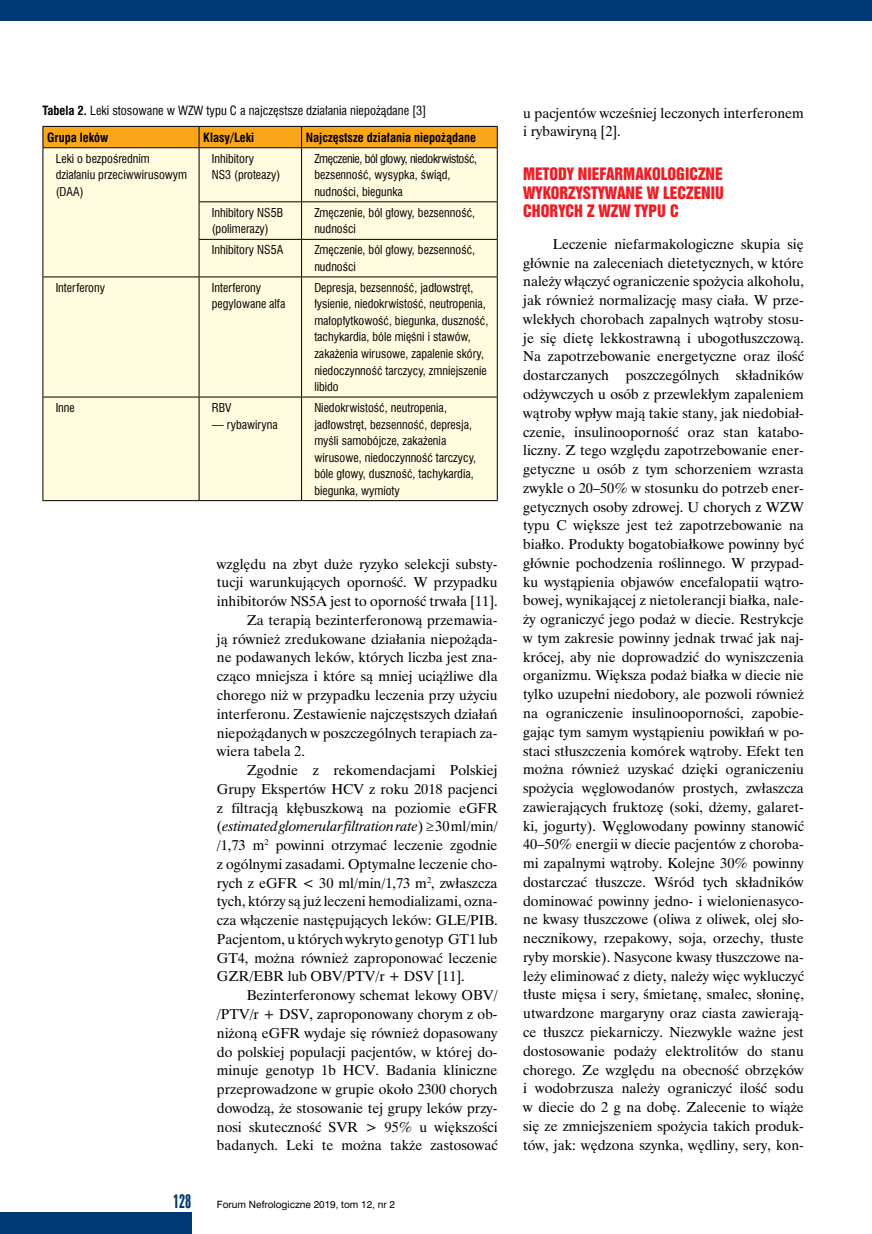
<style>
.page{position:relative;width:872px;height:1234px;background:#fff}
.page>*{position:absolute;margin:0;border:0;box-sizing:border-box;transform-origin:0 0}
.t1{font:18px "Swis 924 EU";color:#003976}
._35_Śródtytuł_I{font:15.75px/18.8px "Swis 921 EU";color:#ed1d24;text-align:justify}
._30_Tekst{font:14.25px/18.8px "Time Ibis EE";color:#000;text-align:justify}
._40_Tabela_-_tytuł{font:12.45px "Swis 721 Cn EU";color:#000}
._40_Tabela_-_nagłówe{font:700 12.45px "Swis 721 Cn EU";color:#000}
._40_Tabela_-_tekst{font:12px/16.5px "Swis 721 Cn EU";color:#000}
.t2{font:9.3px "Swis 721 PL";color:#000}
.s1{font-weight:700}
.s2{font-style:italic}
</style>
<div class="page">
<div style="left:0;top:0;width:872px;height:21px;background:#003976"></div>
<div style="left:0;top:1212px;width:191px;height:21px;background:#003976"></div>
<div style="left:44px;top:148px;width:453px;height:352px;background:#fffcdf"></div>
<hr style="left:301px;top:148px;width:1px;height:53px;background:#000">
<hr style="left:199px;top:201px;width:102px;height:1px;background:#000">
<hr style="left:301px;top:201px;width:196px;height:1px;background:#000">
<hr style="left:301px;top:202px;width:1px;height:37px;background:#000">
<hr style="left:199px;top:239px;width:102px;height:1px;background:#000">
<hr style="left:301px;top:239px;width:196px;height:1px;background:#000">
<hr style="left:301px;top:240px;width:1px;height:36px;background:#000">
<hr style="left:199px;top:276px;width:102px;height:1px;background:#000">
<hr style="left:199px;top:277px;width:1px;height:119px;background:#000">
<hr style="left:301px;top:276px;width:196px;height:1px;background:#000">
<hr style="left:301px;top:277px;width:1px;height:119px;background:#000">
<hr style="left:43px;top:396px;width:156px;height:1px;background:#000">
<hr style="left:199px;top:396px;width:102px;height:1px;background:#000">
<hr style="left:199px;top:397px;width:1px;height:103px;background:#000">
<hr style="left:301px;top:396px;width:196px;height:1px;background:#000">
<hr style="left:301px;top:397px;width:1px;height:103px;background:#000">
<div style="left:43px;top:126px;width:455px;height:22px;background:#faa61a"></div>
<hr style="left:199px;top:147px;width:102px;height:1px;background:#000">
<hr style="left:301px;top:147px;width:196px;height:1px;background:#000">
<hr style="left:497px;top:148px;width:1px;height:53px;background:#000">
<hr style="left:497px;top:202px;width:1px;height:37px;background:#000">
<hr style="left:497px;top:240px;width:1px;height:36px;background:#000">
<hr style="left:43px;top:277px;width:1px;height:119px;background:#000">
<hr style="left:497px;top:277px;width:1px;height:119px;background:#000">
<hr style="left:43px;top:397px;width:1px;height:103px;background:#000">
<hr style="left:497px;top:397px;width:1px;height:103px;background:#000">
<hr style="left:43px;top:500px;width:156px;height:1px;background:#000">
<hr style="left:199px;top:500px;width:102px;height:1px;background:#000">
<hr style="left:301px;top:500px;width:196px;height:1px;background:#000">
<hr style="left:43px;top:147px;width:156px;height:1px;background:#000">
<hr style="left:43px;top:148px;width:1px;height:54px;background:#000">
<hr style="left:199px;top:148px;width:1px;height:53px;background:#000">
<hr style="left:43px;top:202px;width:1px;height:37px;background:#000">
<hr style="left:199px;top:202px;width:1px;height:37px;background:#000">
<hr style="left:43px;top:239px;width:1px;height:37px;background:#000">
<hr style="left:199px;top:240px;width:1px;height:36px;background:#000">
<hr style="left:43px;top:276px;width:156px;height:1px;background:#000">
<p class="_40_Tabela_-_tytuł" style="left:43px;top:102px;width:385px"><span class="s1">Tabela 2.</span> Leki stosowane w WZW typu C a najczęstsze działania niepożądane [3]</p>
<p class="_40_Tabela_-_nagłówe" style="left:47px;top:130px;width:63px">Grupa leków</p>
<p class="_40_Tabela_-_nagłówe" style="left:203px;top:130px;width:52px">Klasy/Leki</p>
<p class="_40_Tabela_-_nagłówe" style="left:306px;top:130px;width:172px">Najczęstsze działania niepożądane</p>
<p class="_40_Tabela_-_tekst" style="left:56px;top:150px;width:133px">Leki o bezpośrednim działaniu przeciwwirusowym (DAA)</p>
<p class="_40_Tabela_-_tekst" style="left:212px;top:150px;width:70px">Inhibitory<br>NS3 (proteazy)</p>
<p class="_40_Tabela_-_tekst" style="left:314px;top:150px;width:164px">Zmęczenie, ból głowy, niedokrwistość, bezsenność, wysypka, świąd, nudności, biegunka</p>
<p class="_40_Tabela_-_tekst" style="left:212px;top:204px;width:73px">Inhibitory NS5B (polimerazy)</p>
<p class="_40_Tabela_-_tekst" style="left:314px;top:204px;width:162px">Zmęczenie, ból głowy, bezsenność, nudności</p>
<p class="_40_Tabela_-_tekst" style="left:212px;top:242px;width:73px">Inhibitory NS5A</p>
<p class="_40_Tabela_-_tekst" style="left:314px;top:242px;width:162px">Zmęczenie, ból głowy, bezsenność, nudności</p>
<p class="_40_Tabela_-_tekst" style="left:56px;top:279px;width:51px">Interferony</p>
<p class="_40_Tabela_-_tekst" style="left:212px;top:279px;width:75px">Interferony pegylowane alfa</p>
<p class="_40_Tabela_-_tekst" style="left:314px;top:279px;width:176px">Depresja, bezsenność, jadłowstręt, łysienie, niedokrwistość, neutropenia, małopłytkowość, biegunka, duszność, tachykardia, bóle mięśni i stawów, zakażenia wirusowe, zapalenie skóry, niedoczynność tarczycy, zmniejszenie libido</p>
<p class="_40_Tabela_-_tekst" style="left:56px;top:399px;width:21px">Inne</p>
<p class="_40_Tabela_-_tekst" style="left:212px;top:399px;width:21px">RBV</p>
<p class="_40_Tabela_-_tekst" style="left:212px;top:416px;width:67px">— rybawiryna</p>
<p class="_40_Tabela_-_tekst" style="left:314px;top:399px;width:163px">Niedokrwistość, neutropenia, jadłowstręt, bezsenność, depresja, myśli samobójcze, zakażenia wirusowe, niedoczynność tarczycy, bóle głowy, duszność, tachykardia, biegunka, wymioty</p>
<p class="_30_Tekst" style="left:217px;top:554px;width:282px">względu na zbyt duże ryzyko selekcji substy&shy;tucji warunkujących oporność. W przypadku inhibitorów NS5A jest to oporność trwała [11].</p>
<p class="_30_Tekst" style="left:217px;top:610px;width:282px;text-indent:30px">Za terapią bezinterferonową przemawia&shy;ją również zredukowane działania niepożąda&shy;ne podawanych leków, których liczba jest zna&shy;cząco mniejsza i które są mniej uciążliwe dla chorego niż w przypadku leczenia przy użyciu interferonu. Zestawienie najczęstszych działań niepożądanych w poszczególnych terapiach za&shy;wiera tabela 2.</p>
<p class="_30_Tekst" style="left:217px;top:760px;width:282px;text-indent:30px">Zgodnie z rekomendacjami Polskiej Grupy Ekspertów HCV z roku 2018 pacjenci z filtracją kłębuszkową na poziomie eGFR (<span class="s2">estimated glomerular filtration rate</span>) ≥ 30 ml/min/ /1,73 m<sup>2</sup> powinni otrzymać leczenie zgodnie z ogólnymi zasadami. Optymalne leczenie cho&shy;rych z eGFR &lt; 30 ml/min/1,73 m<sup>2</sup>, zwłaszcza tych, którzy są już leczeni hemodializami, ozna&shy;cza włączenie następujących leków: GLE/PIB.<br>Pacjentom, u których wykryto genotyp GT1 lub GT4, można również zaproponować leczenie GZR/EBR lub OBV/PTV/r + DSV [11].</p>
<p class="_30_Tekst" style="left:217px;top:985px;width:282px;text-indent:30px">Bezinterferonowy schemat lekowy OBV/ /PTV/r + DSV, zaproponowany chorym z ob&shy;niżoną eGFR wydaje się również dopasowany do polskiej populacji pacjentów, w której do&shy;minuje genotyp 1b HCV. Badania kliniczne przeprowadzone w grupie około 2300 chorych dowodzą, że stosowanie tej grupy leków przy&shy;nosi skuteczność SVR &gt; 95% u większości badanych. Leki te można także zastosować</p>
<p class="t1" style="left:173px;top:1189px;width:20px">128</p>
<p class="t2" style="left:217px;top:1198px;width:180px">Forum Nefrologiczne 2019, tom 12, nr 2</p>
<p class="_30_Tekst" style="left:523px;top:103px;width:282px">u pacjentów wcześniej leczonych interferonem i rybawiryną [2].</p>
<p class="_35_Śródtytuł_I" style="left:523px;top:164px;width:202px">METODY NIEFARMAKOLOGICZNE WYKORZYSTYWANE W LECZENIU CHORYCH Z WZW TYPU C</p>
<p class="_30_Tekst" style="left:523px;top:234px;width:282px;text-indent:30px">Leczenie niefarmakologiczne skupia się głównie na zaleceniach dietetycznych, w które należy włączyć ograniczenie spożycia alkoholu, jak również normalizację masy ciała. W prze&shy;wlekłych chorobach zapalnych wątroby stosu&shy;je się dietę lekkostrawną i ubogotłuszczową.<br>Na zapotrzebowanie energetyczne oraz ilość dostarczanych poszczególnych składników odżywczych u osób z przewlekłym zapaleniem wątroby wpływ mają takie stany, jak niedobiał&shy;czenie, insulinooporność oraz stan katabo&shy;liczny. Z tego względu zapotrzebowanie ener&shy;getyczne u osób z tym schorzeniem wzrasta zwykle o 20–50% w stosunku do potrzeb ener&shy;getycznych osoby zdrowej. U chorych z WZW typu C większe jest też zapotrzebowanie na białko. Produkty bogatobiałkowe powinny być głównie pochodzenia roślinnego. W przypad&shy;ku wystąpienia objawów encefalopatii wątro&shy;bowej, wynikającej z nietolerancji białka, nale&shy;ży ograniczyć jego podaż w diecie. Restrykcje w tym zakresie powinny jednak trwać jak naj&shy;krócej, aby nie doprowadzić do wyniszczenia organizmu. Większa podaż białka w diecie nie tylko uzupełni niedobory, ale pozwoli również na ograniczenie insulinooporności, zapobie&shy;gając tym samym wystąpieniu powikłań w po&shy;staci stłuszczenia komórek wątroby. Efekt ten można również uzyskać dzięki ograniczeniu spożycia węglowodanów prostych, zwłaszcza zawierających fruktozę (soki, dżemy, galaret&shy;ki, jogurty). Węglowodany powinny stanowić 40–50% energii w diecie pacjentów z choroba&shy;mi zapalnymi wątroby. Kolejne 30% powinny dostarczać tłuszcze. Wśród tych składników dominować powinny jedno- i wielonienasyco&shy;ne kwasy tłuszczowe (oliwa z oliwek, olej sło&shy;necznikowy, rzepakowy, soja, orzechy, tłuste ryby morskie). Nasycone kwasy tłuszczowe na&shy;leży eliminować z diety, należy więc wykluczyć tłuste mięsa i sery, śmietanę, smalec, słoninę, utwardzone margaryny oraz ciasta zawierają&shy;ce tłuszcz piekarniczy. Niezwykle ważne jest dostosowanie podaży elektrolitów do stanu chorego. Ze względu na obecność obrzęków i wodobrzusza należy ograniczyć ilość sodu w diecie do 2 g na dobę. Zalecenie to wiąże się ze zmniejszeniem spożycia takich produk&shy;tów, jak: wędzona szynka, wędliny, sery, kon-</p>
</div>
